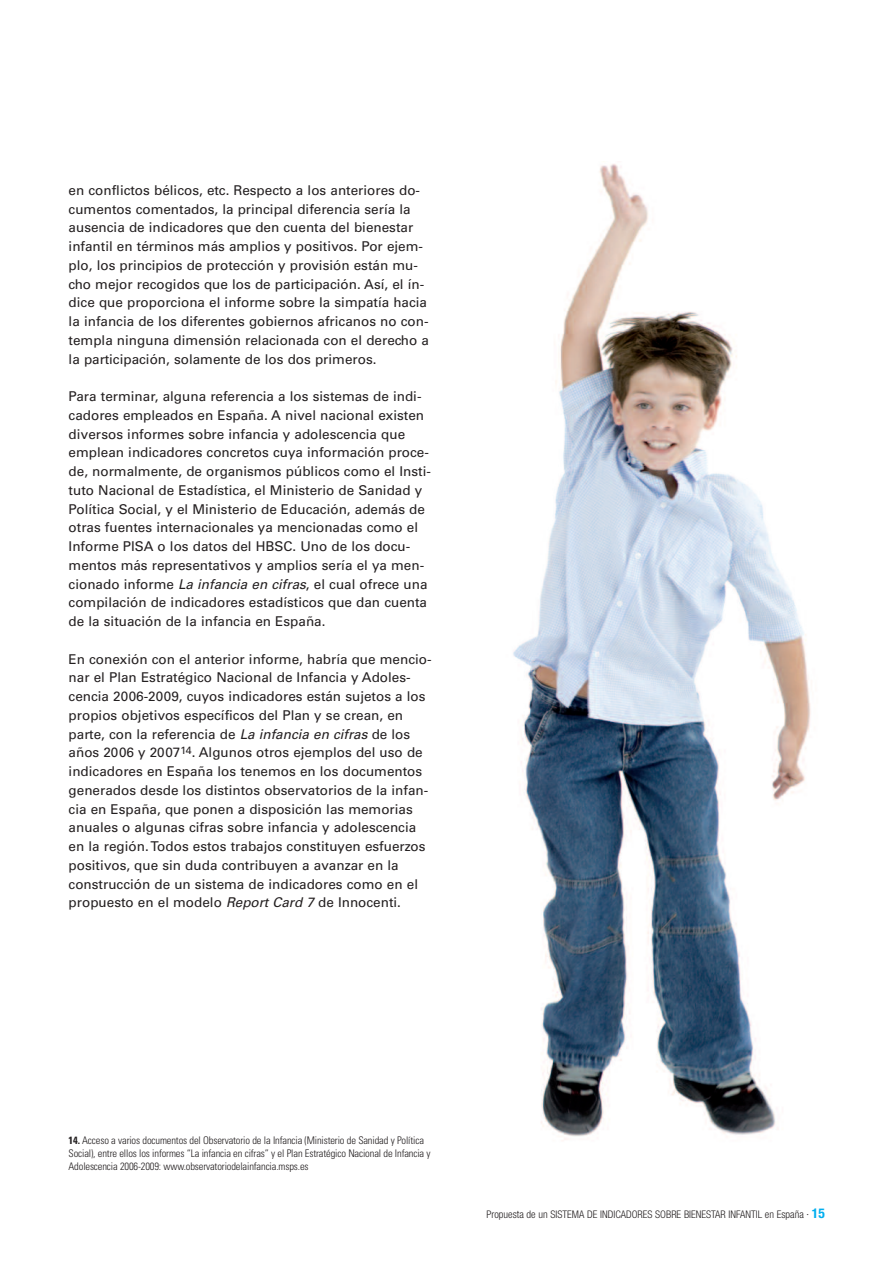
<style>
.page{position:relative;width:893px;height:1263px;background:#fff}
.page>*{position:absolute;margin:0;border:0;box-sizing:border-box;transform-origin:0 0}
.t1{font:13.5px/18.8px "Univers";color:#231f20}
.t2{font:300 condensed 10.5px/12.8px "Univers";letter-spacing:-.015em;color:#231f20}
.t3{font:300 condensed 10.5px "Helvetica Neue";color:#231f20}
.s1{font-style:italic}
.s2{font-weight:700}
.s3{font-weight:700;font-size:13.5px;color:#00aeef}
</style>
<div class="page">
<img style="left:513px;top:164px;width:298px;height:976px">
<p class="t1" style="left:69px;top:182px;width:362px">en conflictos bélicos, etc. Respecto a los anteriores do&shy;cumentos comentados, la principal diferencia sería la ausencia de indicadores que den cuenta del bienestar infantil en términos más amplios y positivos. Por ejem&shy;plo, los principios de protección y provisión están mu&shy;cho mejor recogidos que los de participación. Así, el ín&shy;dice que proporciona el informe sobre la simpatía hacia la infancia de los diferentes gobiernos africanos no con&shy;templa ninguna dimensión relacionada con el derecho a la participación, solamente de los dos primeros.</p>
<p class="t1" style="left:69px;top:388px;width:364px">Para terminar, alguna referencia a los sistemas de indi&shy;cadores empleados en España. A nivel nacional existen diversos informes sobre infancia y adolescencia que emplean indicadores concretos cuya información proce&shy;de, normalmente, de organismos públicos como el Insti&shy;tuto Nacional de Estadística, el Ministerio de Sanidad y Política Social, y el Ministerio de Educación, además de otras fuentes internacionales ya mencionadas como el Informe PISA o los datos del HBSC. Uno de los docu&shy;mentos más representativos y amplios sería el ya men&shy;cionado informe <span class="s1">La infancia en cifras</span>, el cual ofrece una compilación de indicadores estadísticos que dan cuenta de la situación de la infancia en España.</p>
<p class="t1" style="left:69px;top:651px;width:364px">En conexión con el anterior informe, habría que mencio&shy;nar el Plan Estratégico Nacional de Infancia y Adoles&shy;cencia 2006-2009, cuyos indicadores están sujetos a los propios objetivos específicos del Plan y se crean, en parte, con la referencia de <span class="s1">La infancia en cifras</span> de los años 2006 y 2007<sup>14</sup>. Algunos otros ejemplos del uso de indicadores en España los tenemos en los documentos generados desde los distintos observatorios de la infan&shy;cia en España, que ponen a disposición las memorias anuales o algunas cifras sobre infancia y adolescencia en la región.Todos estos trabajos constituyen esfuerzos positivos, que sin duda contribuyen a avanzar en la construcción de un sistema de indicadores como en el propuesto en el modelo <span class="s1">Report Card 7</span> de Innocenti.</p>
<p class="t2" style="left:69px;top:1135px;width:364px"><span class="s2">14.</span> Acceso a varios documentos del Observatorio de la Infancia (Ministerio de Sanidad y Política<br>Social), entre ellos los informes “La infancia en cifras” y el Plan Estratégico Nacional de Infancia y<br>Adolescencia 2006-2009: www.observatoriodelainfancia.msps.es</p>
<p class="t3" style="left:486px;top:1210px;width:340px">Propuesta de un SISTEMA DE INDICADORES SOBRE BIENESTAR INFANTIL en España · <span class="s3">15</span></p>
</div>
